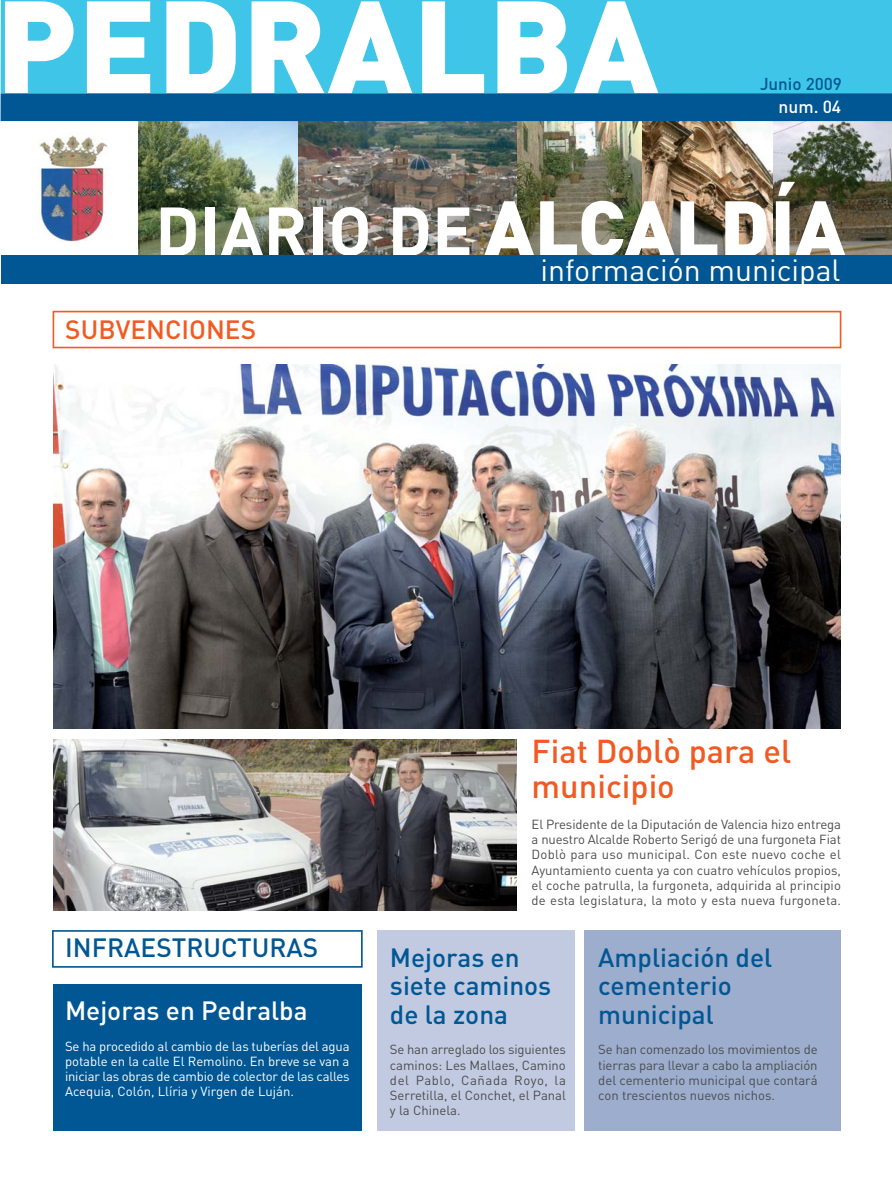
<style>
.page{position:relative;width:892px;height:1181px;background:#fff}
.page>*{position:absolute;margin:0;border:0;box-sizing:border-box;transform-origin:0 0}
.t1{font:900 130.65px "DIN";color:#fff}
.t2{font:700 67.5px "DIN";color:#fff}
.t3{font:500 32.7px/35px "DIN";color:#f15a22}
.t4{font:30.3px "DIN";color:#fff}
.t5{font:500 26.1px/28.3px "DIN";color:#005793}
.t6{font:500 26.1px "DIN";color:#fff}
.t7{font:500 26.1px "DIN";color:#f15a22}
.t8{font:500 17.4px "DIN";color:#fff}
.t9{font:500 16.95px "DIN";color:#005793}
.t10{font:13.05px/15.3px "DIN";color:#4c4c4e;text-align:justify}
.t11{font:13.05px/15.3px "DIN";color:#fff;text-align:justify}
.s1{font-weight:900;font-size:77.55px}
</style>
<div class="page">
<img style="left:656px;top:121px;width:235px;height:134px">
<img style="left:139px;top:121px;width:159px;height:134px">
<img style="left:298px;top:121px;width:358px;height:134px">
<img style="left:53px;top:364px;width:787px;height:364px">
<div style="left:1px;top:0;width:890px;height:93px;background:#3fc5e7"></div>
<div style="left:1px;top:93px;width:890px;height:28px;background:#005793"></div>
<img style="left:39px;top:135px;width:68px;height:108px">
<img style="left:53px;top:739px;width:463px;height:171px">
<div style="left:53px;top:311px;width:787px;height:37px;border:2px solid #f15a22"></div>
<div style="left:53px;top:984px;width:308px;height:146px;background:#005793"></div>
<div style="left:584px;top:930px;width:256px;height:200px;background:#9cadce"></div>
<div style="left:52px;top:930px;width:310px;height:37px;border:2px solid #005793"></div>
<div style="left:377px;top:930px;width:197px;height:200px;background:#c1cae0"></div>
<div style="left:1px;top:255px;width:890px;height:29px;background:#005793"></div>
<h1 class="t1" style="left:-4px;top:1px;width:664px">PEDRALBA</h1>
<p class="t9" style="left:759px;top:78px;width:83px">Junio 2009</p>
<h3 class="t8" style="left:778px;top:100px;width:64px">num. 04</h3>
<h2 class="t2" style="left:155px;top:207px;width:691px">DIARIO DE <span class="s1">ALCALDÍA</span></h2>
<h3 class="t4" style="left:540px;top:259px;width:301px">información municipal</h3>
<h3 class="t7" style="left:65px;top:320px;width:192px">SUBVENCIONES</h3>
<h3 class="t5" style="left:65px;top:936px;width:254px">INFRAESTRUCTURAS</h3>
<h3 class="t6" style="left:65px;top:1001px;width:244px">Mejoras en Pedralba</h3>
<p class="t11" style="left:65px;top:1039px;width:286px">Se ha procedido al cambio de las tuberías del agua potable en la calle El Remolino. En breve se van a iniciar las obras de cambio de colector de las calles Acequia, Colón, Llíria y Virgen de Luján.</p>
<h3 class="t3" style="left:531px;top:737px;width:261px">Fiat Doblò para el municipio</h3>
<p class="t10" style="left:531px;top:817px;width:311px">El Presidente de la Diputación de Valencia hizo entrega a nuestro Alcalde Roberto Serigó de una furgoneta Fiat Doblò para uso municipal. Con este nuevo coche el Ayuntamiento cuenta ya con cuatro vehículos propios, el coche patrulla, la furgoneta, adquirida al principio de esta legislatura, la moto y esta nueva furgoneta.</p>
<h3 class="t5" style="left:390px;top:946px;width:163px">Mejoras en siete caminos de la zona</h3>
<p class="t10" style="left:390px;top:1043px;width:177px">Se han arreglado los siguientes caminos: Les Mallaes, Camino del Pablo, Cañada Royo, la Serretilla, el Conchet, el Panal y la Chinela.</p>
<h3 class="t5" style="left:598px;top:946px;width:175px">Ampliación del cementerio municipal</h3>
<p class="t10" style="left:598px;top:1043px;width:221px">Se han comenzado los movimientos de tierras para llevar a cabo la ampliación del cementerio municipal que contará con trescientos nuevos nichos.</p>
</div>
